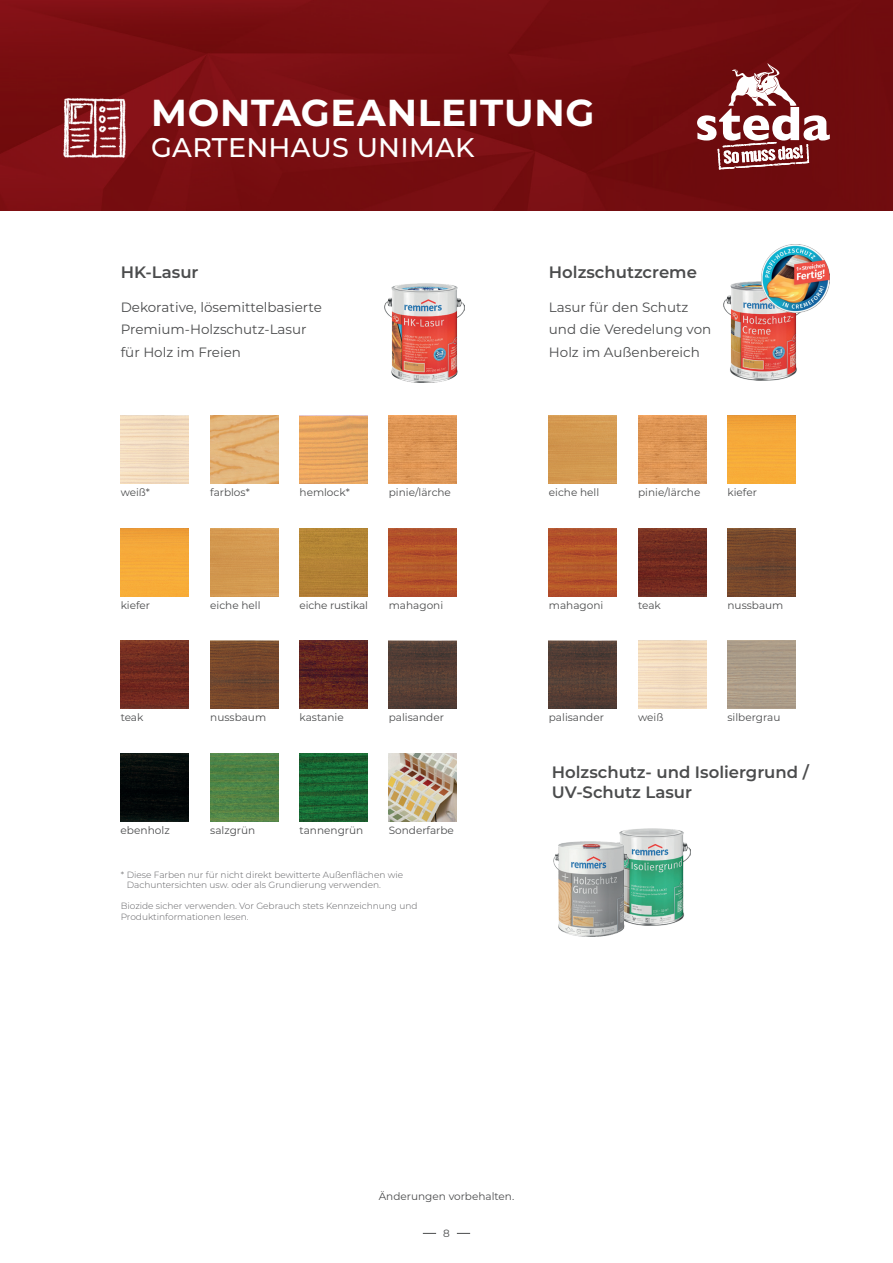
<style>
.page{position:relative;width:893px;height:1263px;background:#fff}
.page>*{position:absolute;margin:0;border:0;box-sizing:border-box;transform-origin:0 0}
.t1{font:700 37.5px "Montserrat";letter-spacing:.02em;color:#fff}
.t2{font:500 27px "Montserrat";letter-spacing:.01em;color:#fff}
.t3{font:600 16.5px/19.8px "Montserrat";color:#4b4c4d}
.t4{font:13.5px/22.5px "Montserrat";color:#4b4c4d}
.t5{font:10.65px "Montserrat";color:#4b4c4d}
.t6{font:10.5px "Montserrat";color:#4b4c4d}
.t7{font:300 9px/10.5px "Montserrat";color:#606063}
</style>
<div class="page">
<img style="left:0;top:0;width:893px;height:211px">
<svg style="left:698px;top:63px;width:131px;height:106px"></svg>
<img style="left:64px;top:97px;width:62px;height:64px">
<svg style="left:423px;top:1233px;width:13px;height:1px"></svg>
<svg style="left:457px;top:1233px;width:13px;height:1px"></svg>
<div style="left:549px;top:416px;width:68px;height:68px;background:#d39950"></div>
<img style="left:638px;top:416px;width:68px;height:68px">
<img style="left:727px;top:416px;width:68px;height:68px">
<img style="left:727px;top:528px;width:68px;height:68px">
<img style="left:638px;top:528px;width:68px;height:68px">
<img style="left:549px;top:528px;width:68px;height:68px">
<img style="left:549px;top:641px;width:68px;height:68px">
<img style="left:619px;top:828px;width:71px;height:97px">
<img style="left:723px;top:281px;width:80px;height:99px">
<img style="left:762px;top:244px;width:67px;height:68px">
<img style="left:553px;top:842px;width:76px;height:95px">
<img style="left:389px;top:416px;width:68px;height:68px">
<img style="left:121px;top:641px;width:68px;height:68px">
<img style="left:121px;top:753px;width:68px;height:68px">
<img style="left:300px;top:641px;width:68px;height:68px">
<img style="left:300px;top:753px;width:68px;height:68px">
<img style="left:389px;top:528px;width:68px;height:68px">
<img style="left:389px;top:641px;width:68px;height:68px">
<img style="left:210px;top:641px;width:68px;height:68px">
<img style="left:210px;top:416px;width:68px;height:68px">
<img style="left:121px;top:528px;width:68px;height:68px">
<img style="left:300px;top:528px;width:68px;height:68px">
<div style="left:210px;top:528px;width:68px;height:68px;background:#d39950"></div>
<img style="left:300px;top:416px;width:68px;height:68px">
<img style="left:210px;top:753px;width:68px;height:68px">
<img style="left:389px;top:753px;width:68px;height:68px">
<img style="left:384px;top:284px;width:80px;height:98px">
<h1 class="t1" style="left:151px;top:86px;width:445px">MONTAGEANLEITUNG</h1>
<h2 class="t2" style="left:151px;top:128px;width:325px">GARTENHAUS UNIMAK</h2>
<h3 class="t3" style="left:121px;top:262px;width:79px">HK-Lasur</h3>
<p class="t4" style="left:121px;top:295px;width:203px">Dekorative, lösemittelbasierte<br>Premium-Holzschutz-Lasur für Holz im Freien</p>
<p class="t6" style="left:121px;top:485px;width:31px">weiß*</p>
<p class="t6" style="left:300px;top:485px;width:52px">hemlock*</p>
<p class="t6" style="left:210px;top:485px;width:41px">farblos*</p>
<p class="t6" style="left:389px;top:485px;width:64px">pinie/lärche</p>
<p class="t6" style="left:121px;top:598px;width:31px">kiefer</p>
<p class="t6" style="left:210px;top:598px;width:52px">eiche hell</p>
<p class="t6" style="left:300px;top:598px;width:70px">eiche rustikal</p>
<p class="t6" style="left:389px;top:598px;width:56px">mahagoni</p>
<p class="t6" style="left:121px;top:710px;width:24px">teak</p>
<p class="t5" style="left:120px;top:823px;width:51px">ebenholz</p>
<p class="t6" style="left:210px;top:710px;width:57px">nussbaum</p>
<p class="t6" style="left:389px;top:710px;width:57px">palisander</p>
<p class="t6" style="left:299px;top:710px;width:46px">kastanie</p>
<p class="t6" style="left:210px;top:823px;width:47px">salzgrün</p>
<p class="t6" style="left:389px;top:823px;width:67px">Sonderfarbe</p>
<p class="t6" style="left:300px;top:823px;width:65px">tannengrün</p>
<p class="t7" style="left:127px;top:869px;width:278px;text-indent:-6px">* Diese Farben nur für nicht direkt bewitterte Außenflächen wie<br>Dachuntersichten usw. oder als Grundierung verwenden.</p>
<p class="t7" style="left:121px;top:900px;width:298px">Biozide sicher verwenden. Vor Gebrauch stets Kennzeichnung und<br>Produktinformationen lesen.</p>
<h3 class="t3" style="left:549px;top:262px;width:150px">Holzschutzcreme</h3>
<p class="t4" style="left:549px;top:295px;width:164px">Lasur für den Schutz und die Veredelung von<br>Holz im Außenbereich</p>
<p class="t6" style="left:549px;top:485px;width:52px">eiche hell</p>
<p class="t6" style="left:638px;top:485px;width:64px">pinie/lärche</p>
<p class="t6" style="left:727px;top:485px;width:31px">kiefer</p>
<p class="t6" style="left:549px;top:598px;width:56px">mahagoni</p>
<p class="t6" style="left:638px;top:598px;width:24px">teak</p>
<p class="t6" style="left:727px;top:598px;width:57px">nussbaum</p>
<p class="t6" style="left:549px;top:710px;width:57px">palisander</p>
<p class="t6" style="left:638px;top:710px;width:27px">weiß</p>
<p class="t6" style="left:727px;top:710px;width:54px">silbergrau</p>
<h3 class="t3" style="left:552px;top:761px;width:259px">Holzschutz- und Isoliergrund /<br>UV-Schutz Lasur</h3>
<p class="t6" style="left:379px;top:1189px;width:137px">Änderungen vorbehalten.</p>
<p class="t6" style="left:443px;top:1225px;width:8px">8</p>
</div>
